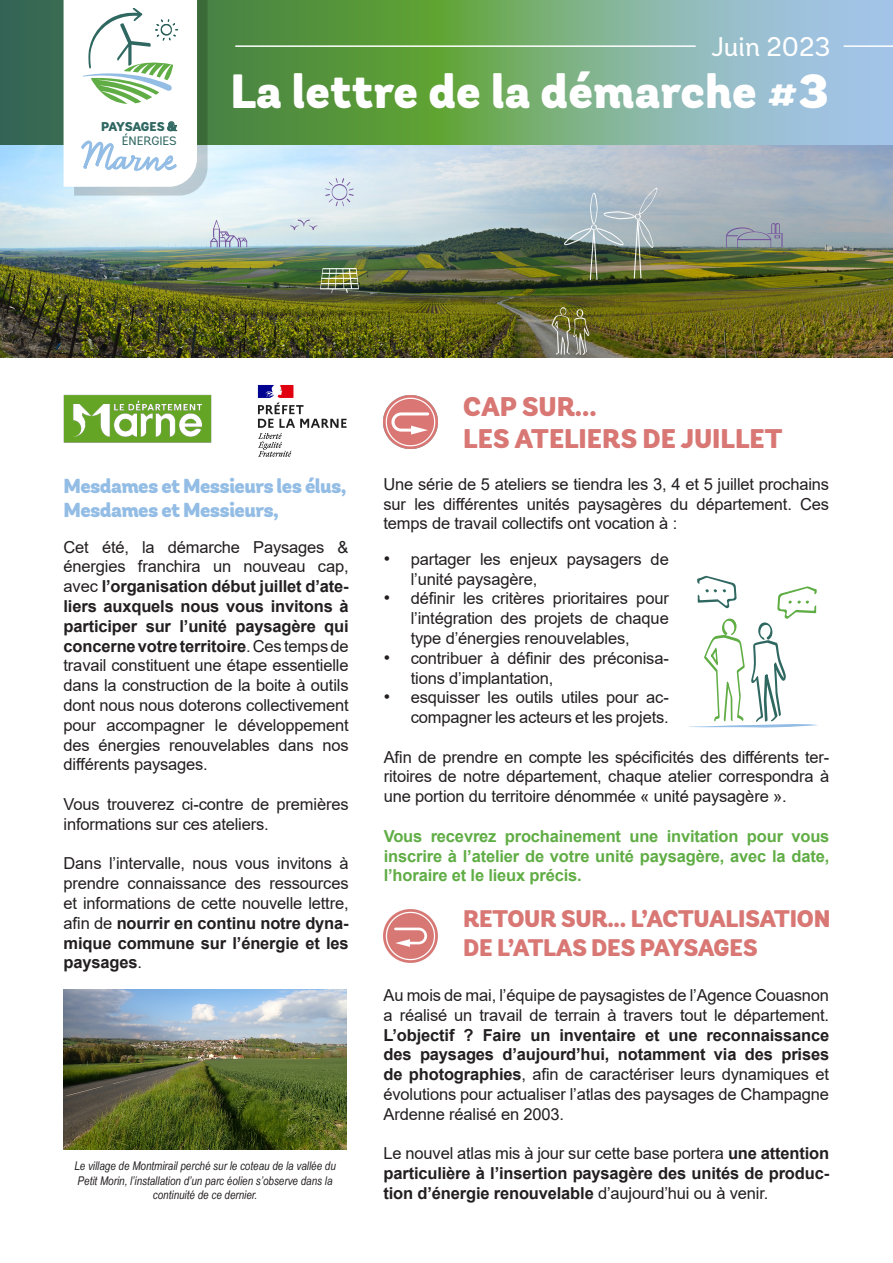
<style>
.page{position:relative;width:893px;height:1263px;background:#fff}
.page>*{position:absolute;margin:0;border:0;box-sizing:border-box;transform-origin:0 0}
.t1{font:900 48px "Andes Rounded";color:#fff}
.bloc_texte{font:900 27px/32.4px "Andes Rounded";color:#d87774}
.t2{font:27px "Andes Rounded";color:#fff}
.bloc_texte-2{font:900 24px/28.8px "Andes Rounded";letter-spacing:-.01em;color:#d87774}
.bloc_texte-3{font:900 20.25px/24.3px "Andes Rounded";letter-spacing:-.03em;color:#93bde5}
.bloc_texte-4{font:16.5px/19.8px "Arial";letter-spacing:-.01em;color:#231f20;text-align:justify}
.bloc_texte-5{font:700 16.5px/19.8px "Arial";letter-spacing:-.01em;color:#231f20;text-align:justify}
.bloc_texte-6{font:700 16.5px/19.8px "Arial";letter-spacing:-.01em;color:#60ad45;text-align:justify}
.t3{font:900 12.75px "Andes Rounded";letter-spacing:-.02em;color:#2f6761}
.t4{font:12.15px "Andes Rounded";color:#2f6761}
.t5{font:italic 12px/14.4px "Arial Narrow";color:#231f20;text-align:center}
.s1{font-weight:700}
.s2{font-size:18px}
.s3{font-weight:400}
</style>
<div class="page">
<svg style="left:0;top:0;width:893px;height:145px;background:#72a57d"></svg>
<img style="left:0;top:145px;width:893px;height:212px">
<hr style="left:235px;top:45px;width:461px;height:2px;background:#fff">
<hr style="left:844px;top:45px;width:49px;height:2px;background:#fff">
<img style="left:63px;top:394px;width:149px;height:49px">
<img style="left:257px;top:385px;width:90px;height:72px">
<svg style="left:689px;top:576px;width:129px;height:152px"></svg>
<img style="left:384px;top:395px;width:53px;height:54px">
<img style="left:384px;top:909px;width:53px;height:53px">
<img style="left:64px;top:989px;width:283px;height:160px">
<svg style="left:64px;top:0;width:144px;height:196px"></svg>
<p class="t3" style="left:101px;top:118px;width:65px">PAYSAGES</p>
<p class="t4" style="left:122px;top:134px;width:56px">ÉNERGIES</p>
<p class="t2" style="left:711px;top:31px;width:121px">Juin 2023</p>
<p class="t1" style="left:230px;top:60px;width:599px">La lettre de la démarche #3</p>
<p class="bloc_texte" style="left:463px;top:391px;width:321px">CAP SUR...<br>LES ATELIERS DE JUILLET</p>
<p class="bloc_texte-3" style="left:64px;top:475px;width:284px">Mesdames et Messieurs les élus,<br>Mesdames et Messieurs,</p>
<p class="bloc_texte-4" style="left:384px;top:474px;width:447px">Une série de 5 ateliers se tiendra les 3, 4 et 5 juillet prochains sur les différentes unités paysagères du département. Ces temps de travail collectifs ont vocation à :</p>
<p class="bloc_texte-4" style="left:64px;top:537px;width:287px">Cet été, la démarche Paysages &amp; énergies franchira un nouveau cap, avec <span class="s1">l’organisation début juillet d’ate&shy;liers auxquels nous vous invitons à participer sur l’unité paysagère qui concerne votre territoire</span>. Ces temps de travail constituent une étape essentielle dans la construction de la boite à outils dont nous nous doterons collectivement pour accompagner le développement des énergies renouvelables dans nos différents paysages.</p>
<p class="bloc_texte-4" style="left:64px;top:794px;width:287px">Vous trouverez ci-contre de premières informations sur ces ateliers.</p>
<p class="bloc_texte-4" style="left:64px;top:853px;width:287px">Dans l’intervalle, nous vous invitons à prendre connaissance des ressources et informations de cette nouvelle lettre, afin de <span class="s1">nourrir en continu notre dyna&shy;mique commune sur l’énergie et les paysages</span>.</p>
<p class="bloc_texte-4" style="left:411px;top:549px;width:260px;text-indent:-27px"><span class="s2">•</span> partager les enjeux paysagers de l’unité paysagère,</p>
<p class="bloc_texte-4" style="left:411px;top:589px;width:260px;text-indent:-27px"><span class="s2">•</span> définir les critères prioritaires pour l’intégration des projets de chaque type d’énergies renouvelables,</p>
<p class="bloc_texte-4" style="left:411px;top:648px;width:260px;text-indent:-27px"><span class="s2">•</span> contribuer à définir des préconisa&shy;tions d’implantation,</p>
<p class="bloc_texte-4" style="left:384px;top:688px;width:287px;text-align:right"><span class="s2">•</span> esquisser les outils utiles pour ac&shy;compagner les acteurs et les projets.</p>
<p class="bloc_texte-4" style="left:384px;top:747px;width:447px">Afin de prendre en compte les spécificités des différents ter&shy;ritoires de notre département, chaque atelier correspondra à une portion du territoire dénommée « unité paysagère ».</p>
<p class="bloc_texte-6" style="left:384px;top:826px;width:447px">Vous recevrez prochainement une invitation pour vous inscrire à l’atelier de votre unité paysagère, avec la date, l’horaire et le lieux précis.</p>
<p class="bloc_texte-2" style="left:463px;top:906px;width:369px">RETOUR SUR... L’ACTUALISATION<br>DE L’ATLAS DES PAYSAGES</p>
<p class="bloc_texte-4" style="left:384px;top:985px;width:447px">Au mois de mai, l’équipe de paysagistes de l’Agence Couasnon a réalisé un travail de terrain à travers tout le département.<br><span class="s1">L’objectif ? Faire un inventaire et une reconnaissance des paysages d’aujourd’hui, notamment via des prises de photographies</span>, afin de caractériser leurs dynamiques et évolutions pour actualiser l’atlas des paysages de Champagne Ardenne réalisé en 2003.</p>
<p class="bloc_texte-5" style="left:384px;top:1144px;width:447px"><span class="s3">Le nouvel atlas mis à jour sur cette base portera</span> une attention particulière à l’insertion paysagère des unités de produc&shy;tion d’énergie renouvelable <span class="s3">d’aujourd’hui ou à venir.</span></p>
<p class="t5" style="left:74px;top:1159px;width:263px">Le village de Montmirail perché sur le coteau de la vallée du<br>Petit Morin, l’installation d’un parc éolien s’observe dans la continuité de ce dernier.</p>
</div>
